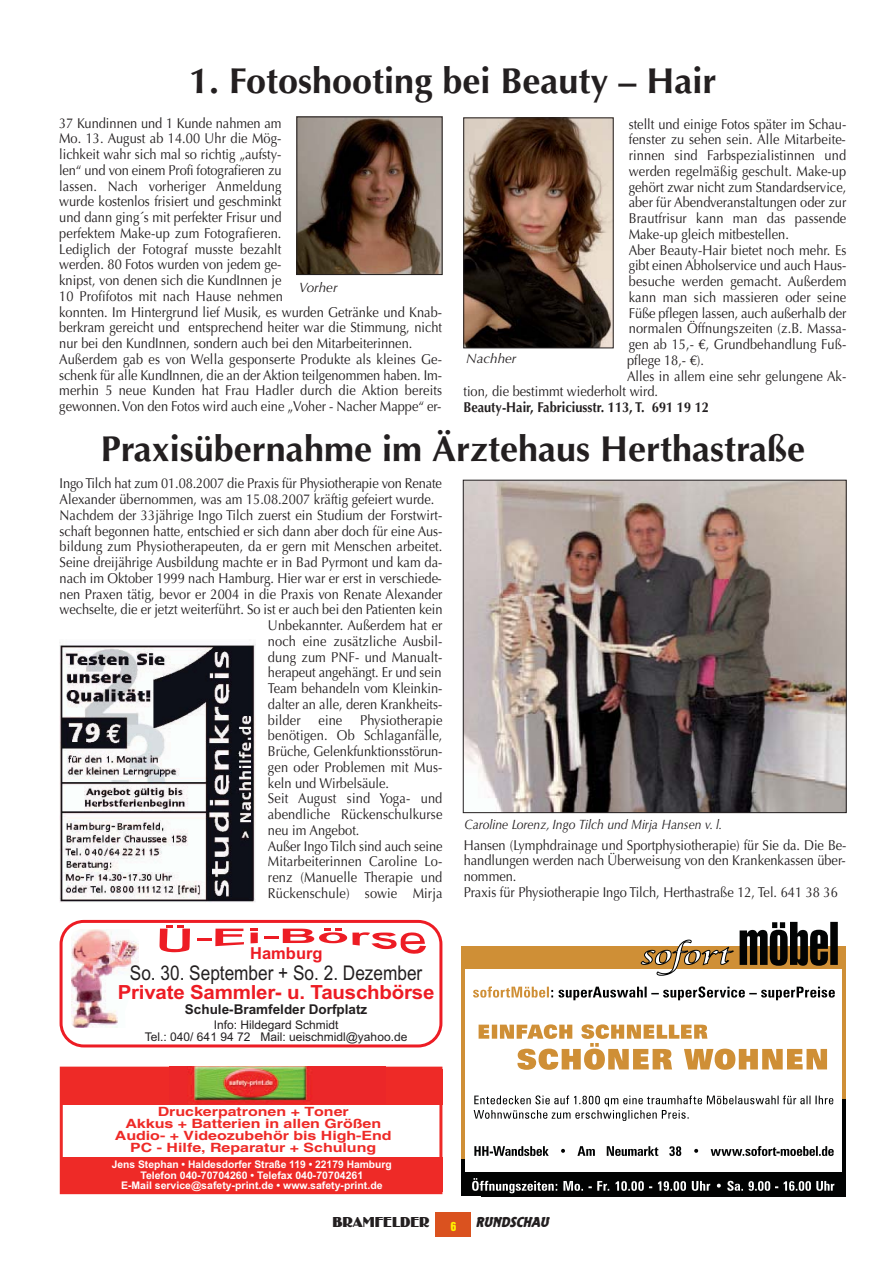
<style>
.page{position:relative;width:893px;height:1263px;background:#fff}
.page>*{position:absolute;margin:0;border:0;box-sizing:border-box;transform-origin:0 0}
.t1{font:700 36px "Optima";color:#231f20}
.t2{font:20.25px "Arial";color:#231f20;scale:.85 1}
.t3{font:700 19.5px "Arial";letter-spacing:-.01em;color:#ed1c24;scale:1.05 1}
.t4{font:700 16.5px "Arial";color:#ed1c24}
.t5{font:15px "Birmingham";color:#231f20}
.t6{font:italic 15px "Elmshorn";color:#231f20}
.t7{font:14.25px/15.8px "Optima";color:#231f20;scale:.9 1}
.t8{font:700 14.25px "Optima";color:#231f20;scale:.9 1}
.t9{font:italic 13.5px "Optima";color:#231f20;scale:.9 1}
.t10{font:700 13.5px "Arial";color:#231f20}
.t11{font:italic 13.5px "Optima";color:#231f20}
.t12{font:700 12.75px/12px "Helvetica";color:#ee2a27;text-align:center;scale:1.25 1}
.t13{font:700 12.75px "Hegel Inserat";color:#fff200}
.t14{font:12px/12px "Arial";color:#231f20;text-align:center}
.t15{font:700 10.5px/10.5px "Arial";color:#fff;text-align:center}
</style>
<div class="page">
<img style="left:298px;top:119px;width:142px;height:154px">
<div style="left:296px;top:117px;width:146px;height:158px;border:1px solid #231f20"></div>
<img style="left:465px;top:120px;width:146px;height:226px">
<div style="left:463px;top:118px;width:150px;height:230px;border:1px solid #231f20"></div>
<div style="left:60px;top:1067px;width:382px;height:127px;border:3px solid #ee2a27"></div>
<div style="left:61px;top:1069px;width:381px;height:35px;background:#ee2a27"></div>
<div style="left:60px;top:1158px;width:382px;height:34px;background:#ee2a27"></div>
<img style="left:169px;top:1067px;width:216px;height:36px">
<img style="left:465px;top:482px;width:379px;height:329px">
<div style="left:463px;top:480px;width:383px;height:333px;border:1px solid #231f20"></div>
<div style="left:435px;top:1212px;width:36px;height:25px;background:#da521f"></div>
<div style="left:461px;top:946px;width:384px;height:226px;background:#cf8f36"></div>
<div style="left:481px;top:1099px;width:364px;height:97px;background:#020303"></div>
<div style="left:461px;top:1159px;width:22px;height:37px;background:#020303"></div>
<div style="left:465px;top:969px;width:377px;height:202px;background:#fff"></div>
<svg style="left:641px;top:940px;width:92px;height:36px"></svg>
<svg style="left:739px;top:922px;width:98px;height:44px"></svg>
<svg style="left:473px;top:986px;width:361px;height:14px"></svg>
<svg style="left:478px;top:1024px;width:349px;height:46px"></svg>
<svg style="left:473px;top:1095px;width:360px;height:26px"></svg>
<svg style="left:474px;top:1146px;width:359px;height:10px"></svg>
<svg style="left:472px;top:1178px;width:362px;height:15px"></svg>
<svg style="left:60px;top:920px;width:382px;height:127px"></svg>
<svg style="left:69px;top:927px;width:75px;height:109px"></svg>
<img style="left:72px;top:929px;width:67px;height:99px">
<hr style="left:264px;top:936px;width:14px;height:3px;background:#ed1c24">
<div style="left:250px;top:933px;width:8px;height:10px;background:#ed1c24"></div>
<svg style="left:250px;top:929px;width:8px;height:2px"></svg>
<svg style="left:215px;top:929px;width:29px;height:17px"></svg>
<hr style="left:197px;top:938px;width:14px;height:3px;background:#ed1c24">
<svg style="left:159px;top:925px;width:31px;height:27px"></svg>
<svg style="left:283px;top:928px;width:143px;height:27px"></svg>
<img style="left:60px;top:644px;width:196px;height:258px">
<h1 class="t1" style="left:189px;top:66px;width:529px">1. Fotoshooting bei Beauty – Hair</h1>
<p class="t7" style="left:59px;top:116px;width:427px">37 Kundinnen und 1 Kunde nahmen am<br>Mo. 13. August ab 14.00 Uhr die Mög-<br>lichkeit wahr sich mal so richtig „aufsty-<br>len“ und von einem Profi fotografieren zu<br>lassen. Nach vorheriger Anmeldung<br>wurde kostenlos frisiert und geschminkt<br>und dann ging´s mit perfekter Frisur und<br>perfektem Make-up zum Fotografieren.<br>Lediglich der Fotograf musste bezahlt<br>werden. 80 Fotos wurden von jedem ge-<br>knipst, von denen sich die KundInnen je<br>10 Profifotos mit nach Hause nehmen<br>konnten. Im Hintergrund lief Musik, es wurden Getränke und Knab&shy;berkram gereicht und entsprechend heiter war die Stimmung, nicht nur bei den KundInnen, sondern auch bei den Mitarbeiterinnen.<br>Außerdem gab es von Wella gesponserte Produkte als kleines Ge&shy;schenk für alle KundInnen, die an der Aktion teilgenommen haben. Im&shy;merhin 5 neue Kunden hat Frau Hadler durch die Aktion bereits gewonnen. Von den Fotos wird auch eine „Voher - Nacher Mappe“ er-</p>
<p class="t7" style="left:628px;top:117px;width:243px">stellt und einige Fotos später im Schau-</p>
<p class="t7" style="left:628px;top:133px;width:242px">fenster zu sehen sein. Alle Mitarbeite-</p>
<p class="t7" style="left:628px;top:149px;width:243px">rinnen sind Farbspezialistinnen und</p>
<p class="t7" style="left:628px;top:165px;width:243px">werden regelmäßig geschult. Make-up</p>
<p class="t7" style="left:628px;top:180px;width:243px">gehört zwar nicht zum Standardservice,</p>
<p class="t7" style="left:628px;top:196px;width:243px">aber für Abendveranstaltungen oder zur</p>
<p class="t7" style="left:628px;top:212px;width:243px">Brautfrisur kann man das passende</p>
<p class="t7" style="left:628px;top:228px;width:179px">Make-up gleich mitbestellen.</p>
<p class="t7" style="left:628px;top:243px;width:243px">Aber Beauty-Hair bietet noch mehr. Es</p>
<p class="t7" style="left:628px;top:259px;width:243px">gibt einen Abholservice und auch Haus-</p>
<p class="t7" style="left:628px;top:275px;width:243px">besuche werden gemacht. Außerdem</p>
<p class="t7" style="left:628px;top:291px;width:243px">kann man sich massieren oder seine</p>
<p class="t7" style="left:628px;top:306px;width:243px">Füße pflegen lassen, auch außerhalb der</p>
<p class="t7" style="left:628px;top:322px;width:243px">normalen Öffnungszeiten (z.B. Massa-</p>
<p class="t7" style="left:628px;top:338px;width:243px">gen ab 15,- €, Grundbehandlung Fuß-</p>
<p class="t7" style="left:627px;top:354px;width:87px">pflege 18,- €).</p>
<p class="t7" style="left:627px;top:369px;width:245px">Alles in allem eine sehr gelungene Ak-</p>
<p class="t7" style="left:463px;top:385px;width:218px">tion, die bestimmt wiederholt wird.</p>
<p class="t8" style="left:463px;top:401px;width:274px">Beauty-Hair, Fabriciusstr. 113, T. 691 19 12</p>
<p class="t11" style="left:299px;top:282px;width:40px">Vorher</p>
<p class="t11" style="left:466px;top:353px;width:52px">Nachher</p>
<h1 class="t1" style="left:101px;top:434px;width:706px">Praxisübernahme im Ärztehaus Herthastraße</h1>
<p class="t7" style="left:60px;top:477px;width:426px">Ingo Tilch hat zum 01.08.2007 die Praxis für Physiotherapie von Renate</p>
<p class="t7" style="left:60px;top:493px;width:418px">Alexander übernommen, was am 15.08.2007 kräftig gefeiert wurde.</p>
<p class="t7" style="left:60px;top:509px;width:427px">Nachdem der 33jährige Ingo Tilch zuerst ein Studium der Forstwirt-</p>
<p class="t7" style="left:60px;top:524px;width:427px">schaft begonnen hatte, entschied er sich dann aber doch für eine Aus-</p>
<p class="t7" style="left:60px;top:540px;width:427px">bildung zum Physiotherapeuten, da er gern mit Menschen arbeitet.</p>
<p class="t7" style="left:60px;top:556px;width:427px">Seine dreijährige Ausbildung machte er in Bad Pyrmont und kam da-</p>
<p class="t7" style="left:60px;top:572px;width:426px">nach im Oktober 1999 nach Hamburg. Hier war er erst in verschiede-</p>
<p class="t7" style="left:60px;top:587px;width:427px">nen Praxen tätig, bevor er 2004 in die Praxis von Renate Alexander</p>
<p class="t7" style="left:60px;top:603px;width:427px">wechselte, die er jetzt weiterführt. So ist er auch bei den Patienten kein</p>
<p class="t7" style="left:268px;top:619px;width:195px">Unbekannter. Außerdem hat er</p>
<p class="t7" style="left:268px;top:635px;width:195px">noch eine zusätzliche Ausbil-</p>
<p class="t7" style="left:268px;top:650px;width:195px">dung zum PNF- und Manualt-</p>
<p class="t7" style="left:268px;top:666px;width:194px">herapeut angehängt. Er und sein</p>
<p class="t7" style="left:268px;top:682px;width:195px">Team behandeln vom Kleinkin-</p>
<p class="t7" style="left:268px;top:698px;width:195px">dalter an alle, deren Krankheits-</p>
<p class="t7" style="left:268px;top:713px;width:195px">bilder eine Physiotherapie</p>
<p class="t7" style="left:268px;top:729px;width:195px">benötigen. Ob Schlaganfälle,</p>
<p class="t7" style="left:268px;top:745px;width:195px">Brüche, Gelenkfunktionsstörun-</p>
<p class="t7" style="left:268px;top:761px;width:195px">gen oder Problemen mit Mus-</p>
<p class="t7" style="left:268px;top:776px;width:136px">keln und Wirbelsäule.</p>
<p class="t7" style="left:268px;top:792px;width:195px">Seit August sind Yoga- und</p>
<p class="t7" style="left:268px;top:808px;width:195px">abendliche Rückenschulkurse</p>
<p class="t7" style="left:268px;top:824px;width:103px">neu im Angebot.</p>
<p class="t7" style="left:268px;top:839px;width:195px">Außer Ingo Tilch sind auch seine</p>
<p class="t7" style="left:268px;top:855px;width:195px">Mitarbeiterinnen Caroline Lo-</p>
<p class="t7" style="left:268px;top:871px;width:195px">renz (Manuelle Therapie und</p>
<p class="t7" style="left:268px;top:887px;width:195px">Rückenschule) sowie Mirja</p>
<p class="t4" style="left:250px;top:948px;width:74px">Hamburg</p>
<h2 class="t2" style="left:130px;top:965px;width:345px">So. 30. September + So. 2. Dezember</h2>
<h3 class="t3" style="left:118px;top:985px;width:303px">Private Sammler- u. Tauschbörse</h3>
<p class="t10" style="left:185px;top:1005px;width:184px">Schule-Bramfelder Dorfplatz</p>
<p class="t14" style="left:145px;top:1020px;width:264px">Info: Hildegard Schmidt<br>Tel.: 040/ 641 94 72 Mail: ueischmidl@yahoo.de</p>
<p class="t9" style="left:464px;top:819px;width:288px">Caroline Lorenz, Ingo Tilch und Mirja Hansen v. l.</p>
<p class="t7" style="left:463px;top:838px;width:427px">Hansen (Lymphdrainage und Sportphysiotherapie) für Sie da. Die Be&shy;handlungen werden nach Überweisung von den Krankenkassen über&shy;nommen.<br>Praxis für Physiotherapie Ingo Tilch, Herthastraße 12, Tel. 641 38 36</p>
<p class="t12" style="left:115px;top:1107px;width:223px">Druckerpatronen + Toner<br>Akkus + Batterien in allen Größen<br>Audio- + Videozubehör bis High-End<br>PC - Hilfe, Reparatur + Schulung</p>
<p class="t15" style="left:112px;top:1160px;width:281px">Jens Stephan • Haldesdorfer Straße 119 • 22179 Hamburg<br>Telefon 040-70704260 • Telefax 040-70704261<br>E-Mail service@safety-print.de • www.safety-print.de</p>
<p class="t5" style="left:332px;top:1217px;width:99px">BRAMFELDER</p>
<p class="t13" style="left:451px;top:1219px;width:7px">6</p>
<p class="t6" style="left:475px;top:1213px;width:76px">RUNDSCHAU</p>
</div>
